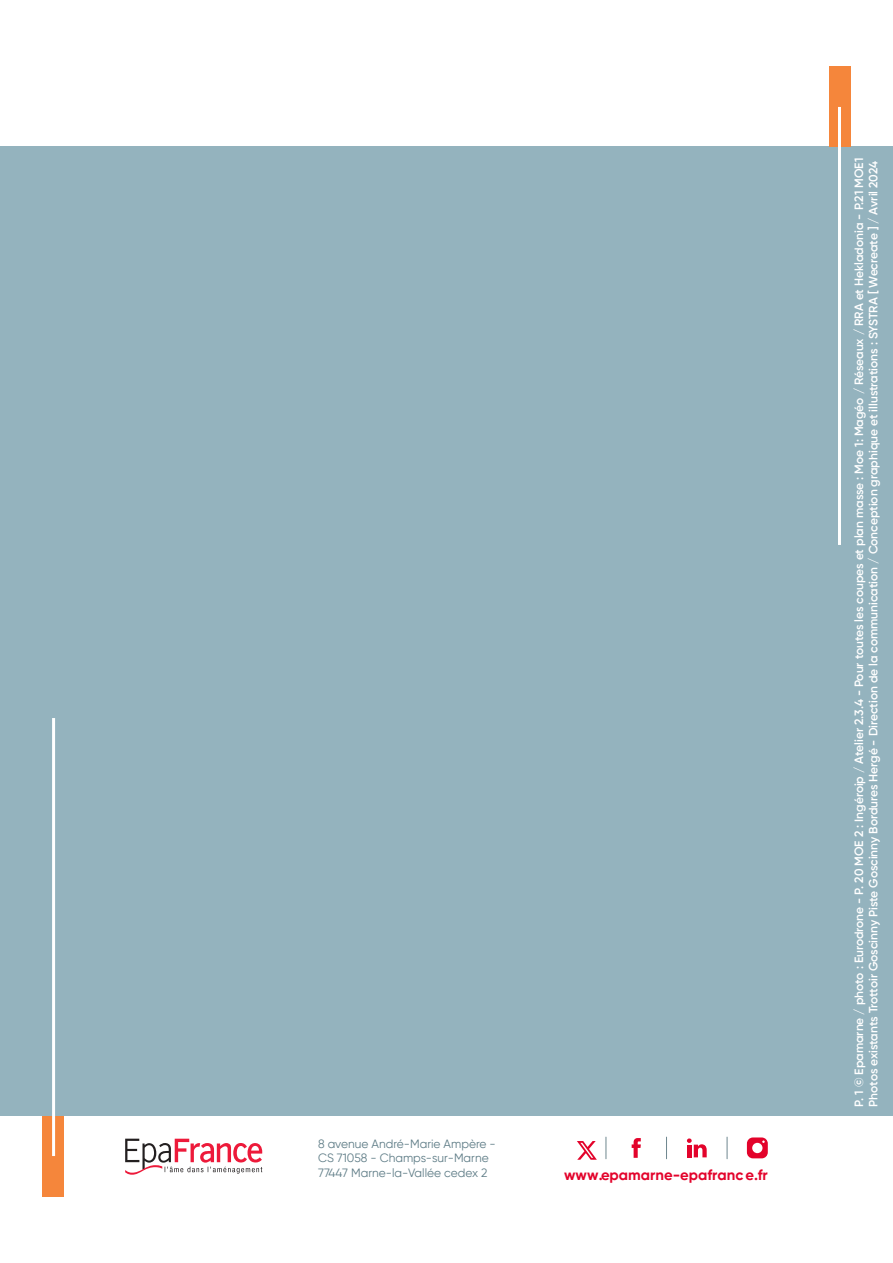
<style>
.page{position:relative;width:893px;height:1263px;background:#fff}
.page>*{position:absolute;margin:0;border:0;box-sizing:border-box;transform-origin:0 0}
.t1{font:700 14.85px "Gilroy";color:#e3032b}
._3_Sous_Sous_Titre_Vert{font:600 12px "Gilroy";color:#fff}
.Texte_de_base{font:12px/14.4px "Gilroy";color:#5e7c86}
</style>
<div class="page">
<div style="left:0;top:147px;width:893px;height:969px;background:#94b3be"></div>
<div style="left:43px;top:1116px;width:21px;height:81px;background:#f5863b"></div>
<hr style="left:52px;top:718px;width:3px;height:438px;background:#fff">
<div style="left:829px;top:66px;width:21px;height:81px;background:#f5863b"></div>
<hr style="left:838px;top:107px;width:3px;height:438px;background:#fff">
<svg style="left:125px;top:1139px;width:137px;height:36px"></svg>
<svg style="left:606px;top:1137px;width:1px;height:22px"></svg>
<svg style="left:666px;top:1137px;width:1px;height:22px"></svg>
<svg style="left:727px;top:1137px;width:1px;height:22px"></svg>
<svg style="left:632px;top:1138px;width:9px;height:20px"></svg>
<svg style="left:577px;top:1141px;width:20px;height:19px"></svg>
<svg style="left:687px;top:1138px;width:20px;height:19px"></svg>
<svg style="left:747px;top:1137px;width:21px;height:21px"></svg>
<p class="Texte_de_base" style="left:318px;top:1136px;width:179px">8 avenue André-Marie Ampère -<br>CS 71058 - Champs-sur-Marne</p>
<p class="Texte_de_base" style="left:318px;top:1165px;width:171px">77447 Marne-la-Vallée cedex 2</p>
<p class="t1" style="left:564px;top:1165px;width:205px">www.epamarne-epafrance.fr</p>
<p class="_3_Sous_Sous_Titre_Vert" style="left:851px;top:1107px;width:950px;rotate:-90deg">P. 1 © Epamarne / photo : Eurodrone - P. 20 MOE 2 : Ingéroip / Atelier 2.3.4 - Pour toutes les coupes et plan masse : Moe 1: Magéo / Réseaux / RRA et Hekladonia - P.21 MOE1</p>
<p class="_3_Sous_Sous_Titre_Vert" style="left:866px;top:1107px;width:947px;rotate:-90deg">Photos existants Trottoir Goscinny Piste Goscinny Bordures Hergé - Direction de la communication / Conception graphique et illustrations : SYSTRA [ Wecreate ] / Avril 2024</p>
</div>
